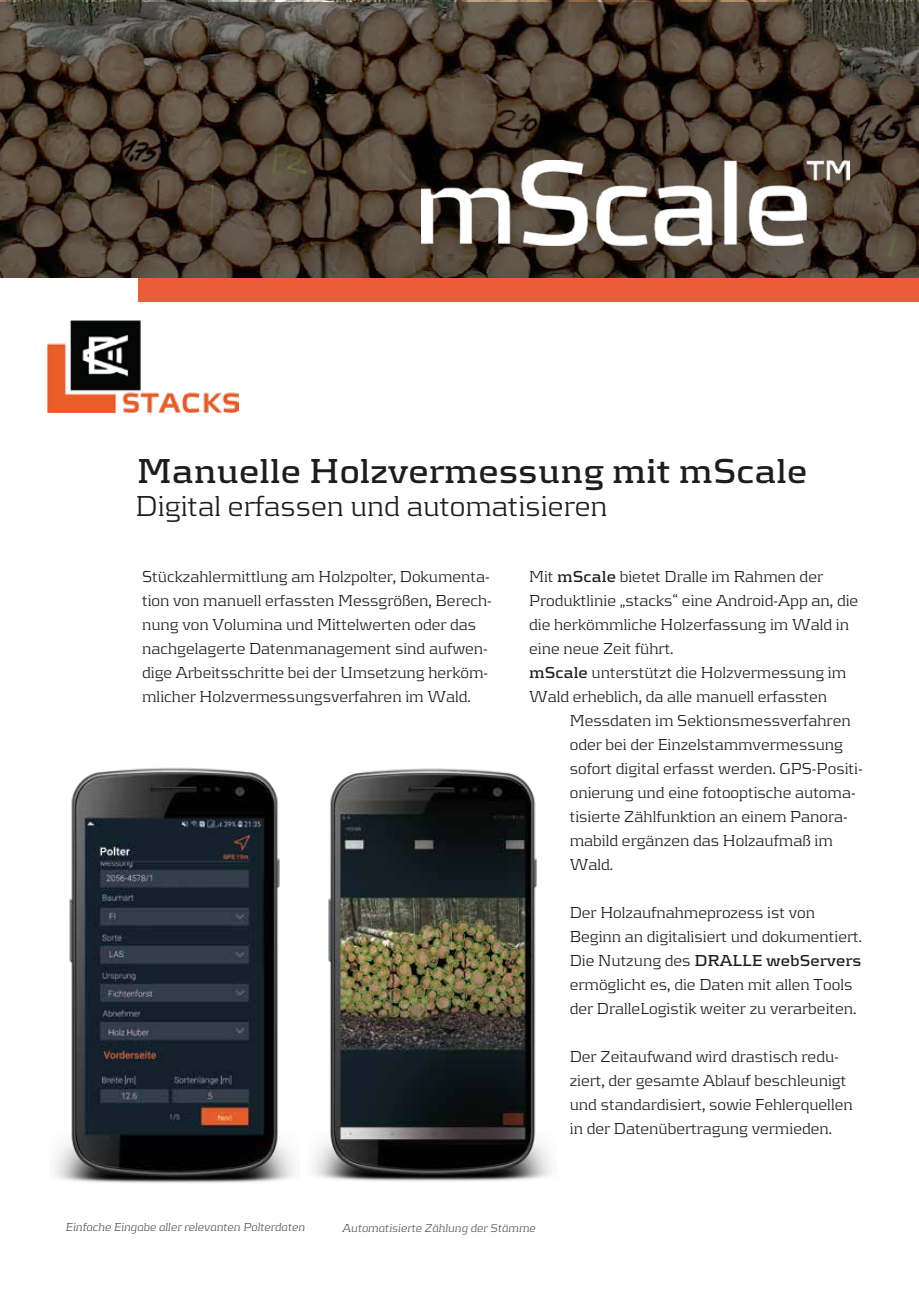
<style>
.page{position:relative;width:919px;height:1289px;background:#fff}
.page>*{position:absolute;margin:0;border:0;box-sizing:border-box;transform-origin:0 0}
.t1{font:700 36px "Kontrapunkt";color:#1d1d1b}
.t2{font:300 30px "Kontrapunkt";color:#1d1d1b}
.t3{font:300 16.5px/24px "Kontrapunkt";color:#1d1d1b}
.t4{font:italic 300 12px "Kontrapunkt";color:#575756}
.s1{font-weight:700}
</style>
<div class="page">
<img style="left:47px;top:320px;width:191px;height:92px">
<div style="left:139px;top:277px;width:779px;height:25px;background:#eb5c38"></div>
<svg style="left:0;top:2px;width:918px;height:275px;background:#483c31"></svg>
<img style="left:421px;top:160px;width:428px;height:85px">
<img style="left:313px;top:768px;width:238px;height:413px">
<img style="left:54px;top:767px;width:240px;height:416px">
<h1 class="t1" style="left:137px;top:450px;width:671px">Manuelle Holzvermessung mit mScale</h1>
<h2 class="t2" style="left:136px;top:488px;width:473px">Digital erfassen und automatisieren</h2>
<p class="t3" style="left:142px;top:563px;width:351px">Stückzahlermittlung am Holzpolter, Dokumenta&shy;tion von manuell erfassten Messgrößen, Berech&shy;nung von Volumina und Mittelwerten oder das nachgelagerte Datenmanagement sind aufwen&shy;dige Arbeitsschritte bei der Umsetzung herköm&shy;mlicher Holzvermessungsverfahren im Wald.</p>
<p class="t3" style="left:529px;top:563px;width:331px">Mit <span class="s1">mScale</span> bietet Dralle im Rahmen der Produktlinie „stacks“ eine Android-App an, die die herkömmliche Holzerfassung im Wald in eine neue Zeit führt.<br><span class="s1">mScale</span> unterstützt die Holzvermessung im Wald erheblich, da alle manuell erfassten</p>
<p class="t3" style="left:569px;top:707px;width:294px">Messdaten im Sektionsmessverfahren oder bei der Einzelstammvermessung sofort digital erfasst werden. GPS-Positi&shy;onierung und eine fotooptische automa&shy;tisierte Zählfunktion an einem Panora&shy;mabild ergänzen das Holzaufmaß im Wald.</p>
<p class="t3" style="left:569px;top:900px;width:294px">Der Holzaufnahmeprozess ist von Beginn an digitalisiert und dokumentiert.<br>Die Nutzung des <span class="s1">DRALLE webServers </span>ermöglicht es, die Daten mit allen Tools der DralleLogistik weiter zu verarbeiten.</p>
<p class="t3" style="left:569px;top:1044px;width:284px">Der Zeitaufwand wird drastisch redu&shy;ziert, der gesamte Ablauf beschleunigt und standardisiert, sowie Fehlerquellen in der Datenübertragung vermieden.</p>
<p class="t4" style="left:66px;top:1219px;width:241px">Einfache Eingabe aller relevanten Polterdaten</p>
<p class="t4" style="left:342px;top:1220px;width:195px">Automatisierte Zählung der Stämme</p>
</div>
